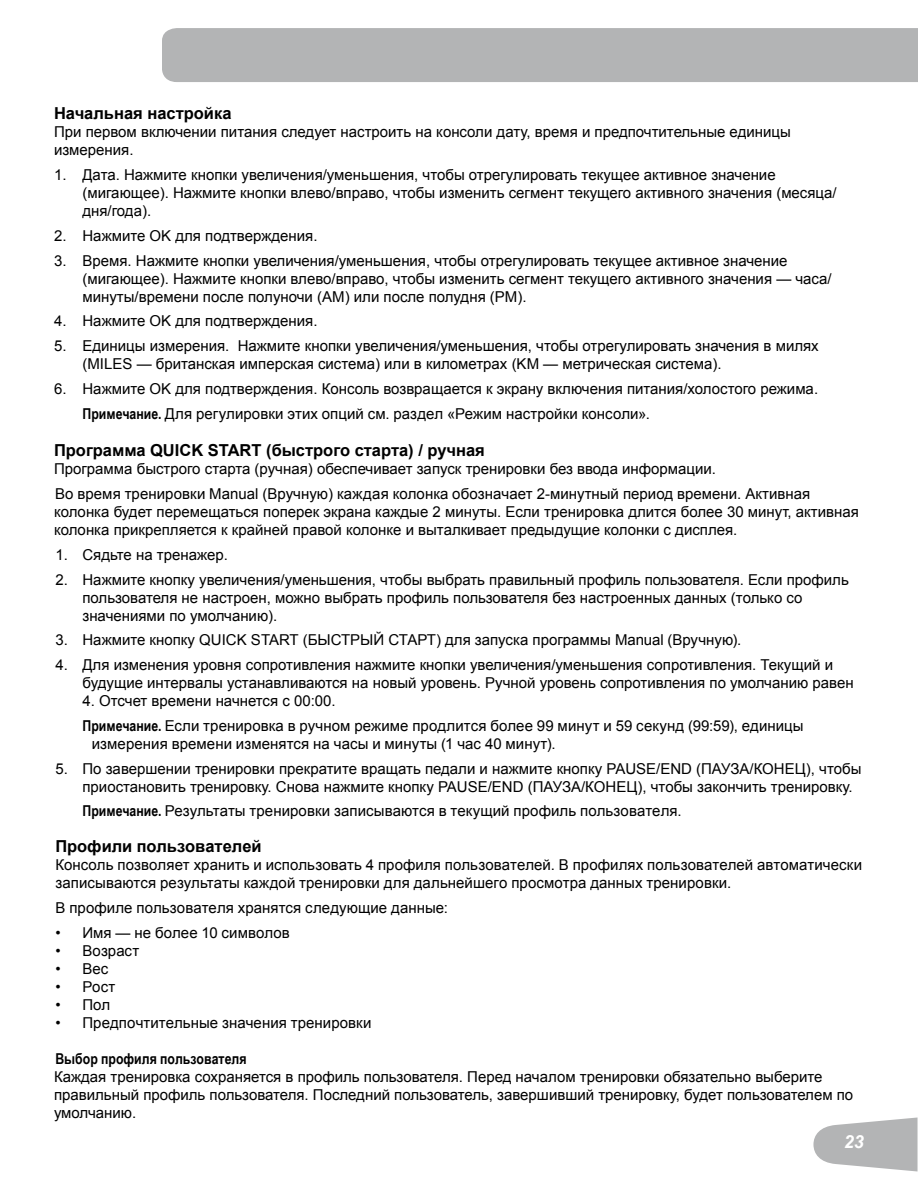
<style>
.page{position:relative;width:918px;height:1188px;background:#fff}
.page>*{position:absolute;margin:0;border:0;box-sizing:border-box;transform-origin:0 0}
.t1{font:italic 700 18px "Arial";color:#fff}
.t2{font:700 16.5px "Arial";color:#000}
.t3{font:15px/18px "Arial";color:#000}
.t4{font:700 15px "Arial Narrow";color:#000}
.s1{font-family:"Arial Narrow";font-weight:700}
</style>
<div class="page">
<div style="left:162px;top:28px;width:756px;height:54px;background:#b3b4b5"></div>
<svg style="left:813px;top:1118px;width:105px;height:54px"></svg>
<p class="t2" style="left:54px;top:103px;width:179px">Начальная настройка</p>
<p class="t3" style="left:54px;top:123px;width:738px">При первом включении питания следует настроить на консоли дату, время и предпочтительные единицы измерения.</p>
<p class="t3" style="left:82px;top:166px;width:756px;text-indent:-28px">1. Дата. Нажмите кнопки увеличения/уменьшения, чтобы отрегулировать текущее активное значение (мигающее). Нажмите кнопки влево/вправо, чтобы изменить сегмент текущего активного значения (месяца/ дня/года).</p>
<p class="t3" style="left:54px;top:227px;width:265px">2. Нажмите OK для подтверждения.</p>
<p class="t3" style="left:82px;top:251px;width:751px;text-indent:-28px">3. Время. Нажмите кнопки увеличения/уменьшения, чтобы отрегулировать текущее активное значение (мигающее). Нажмите кнопки влево/вправо, чтобы изменить сегмент текущего активного значения — часа/ минуты/времени после полуночи (AM) или после полудня (PM).</p>
<p class="t3" style="left:54px;top:312px;width:265px">4. Нажмите OK для подтверждения.</p>
<p class="t3" style="left:82px;top:337px;width:738px;text-indent:-28px">5. Единицы измерения. Нажмите кнопки увеличения/уменьшения, чтобы отрегулировать значения в милях (MILES — британская имперская система) или в километрах (KM — метрическая система).</p>
<p class="t3" style="left:82px;top:376px;width:737px;line-height:24.8px;text-indent:-28px">6. Нажмите OK для подтверждения. Консоль возвращается к экрану включения питания/холостого режима.<br><span class="s1">Примечание.</span> Для регулировки этих опций см. раздел «Режим настройки консоли».</p>
<p class="t2" style="left:54px;top:440px;width:432px">Программа QUICK START (быстрого старта) / ручная</p>
<p class="t3" style="left:54px;top:457px;width:758px;line-height:24.8px">Программа быстрого старта (ручная) обеспечивает запуск тренировки без ввода информации.<br>Во время тренировки Manual (Вручную) каждая колонка обозначает 2-минутный период времени. Активная</p>
<p class="t3" style="left:54px;top:503px;width:806px">колонка будет перемещаться поперек экрана каждые 2 минуты. Если тренировка длится более 30 минут, активная колонка прикрепляется к крайней правой колонке и выталкивает предыдущие колонки с дисплея.</p>
<p class="t3" style="left:55px;top:546px;width:174px">1. Сядьте на тренажер.</p>
<p class="t3" style="left:83px;top:571px;width:768px;text-indent:-27px">2. Нажмите кнопку увеличения/уменьшения, чтобы выбрать правильный профиль пользователя. Если профиль пользователя не настроен, можно выбрать профиль пользователя без настроенных данных (только со значениями по умолчанию).</p>
<p class="t3" style="left:55px;top:631px;width:688px">3. Нажмите кнопку QUICK START (БЫСТРЫЙ СТАРТ) для запуска программы Manual (Вручную).</p>
<p class="t3" style="left:83px;top:656px;width:773px;text-indent:-27px">4. Для изменения уровня сопротивления нажмите кнопки увеличения/уменьшения сопротивления. Текущий и будущие интервалы устанавливаются на новый уровень. Ручной уровень сопротивления по умолчанию равен</p>
<p class="t3" style="left:83px;top:689px;width:723px;line-height:24.8px">4. Отсчет времени начнется с 00:00.<br><span class="s1">Примечание.</span> Если тренировка в ручном режиме продлится более 99 минут и 59 секунд (99:59), единицы</p>
<p class="t3" style="left:92px;top:735px;width:465px">измерения времени изменятся на часы и минуты (1 час 40 минут).</p>
<p class="t3" style="left:83px;top:760px;width:780px;text-indent:-27px">5. По завершении тренировки прекратите вращать педали и нажмите кнопку PAUSE/END (ПАУЗА/КОНЕЦ), чтобы приостановить тренировку. Снова нажмите кнопку PAUSE/END (ПАУЗА/КОНЕЦ), чтобы закончить тренировку.</p>
<p class="t3" style="left:83px;top:802px;width:601px"><span class="s1">Примечание.</span> Результаты тренировки записываются в текущий профиль пользователя.</p>
<p class="t2" style="left:56px;top:836px;width:208px">Профили пользователей</p>
<p class="t3" style="left:56px;top:856px;width:808px">Консоль позволяет хранить и использовать 4 профиля пользователей. В профилях пользователей автоматически записываются результаты каждой тренировки для дальнейшего просмотра данных тренировки.</p>
<p class="t3" style="left:56px;top:899px;width:394px">В профиле пользователя хранятся следующие данные:</p>
<p class="t3" style="left:56px;top:924px;width:236px">• Имя — не более 10 символов</p>
<p class="t3" style="left:56px;top:942px;width:85px">• Возраст</p>
<p class="t3" style="left:56px;top:960px;width:54px">• Вес</p>
<p class="t3" style="left:56px;top:978px;width:61px">• Рост</p>
<p class="t3" style="left:56px;top:996px;width:56px">• Пол</p>
<p class="t3" style="left:56px;top:1014px;width:318px">• Предпочтительные значения тренировки</p>
<p class="t4" style="left:56px;top:1047px;width:193px">Выбор профиля пользователя</p>
<p class="t3" style="left:54px;top:1068px;width:801px">Каждая тренировка сохраняется в профиль пользователя. Перед началом тренировки обязательно выберите правильный профиль пользователя. Последний пользователь, завершивший тренировку, будет пользователем по умолчанию.</p>
<p class="t1" style="left:844px;top:1131px;width:22px">23</p>
</div>
